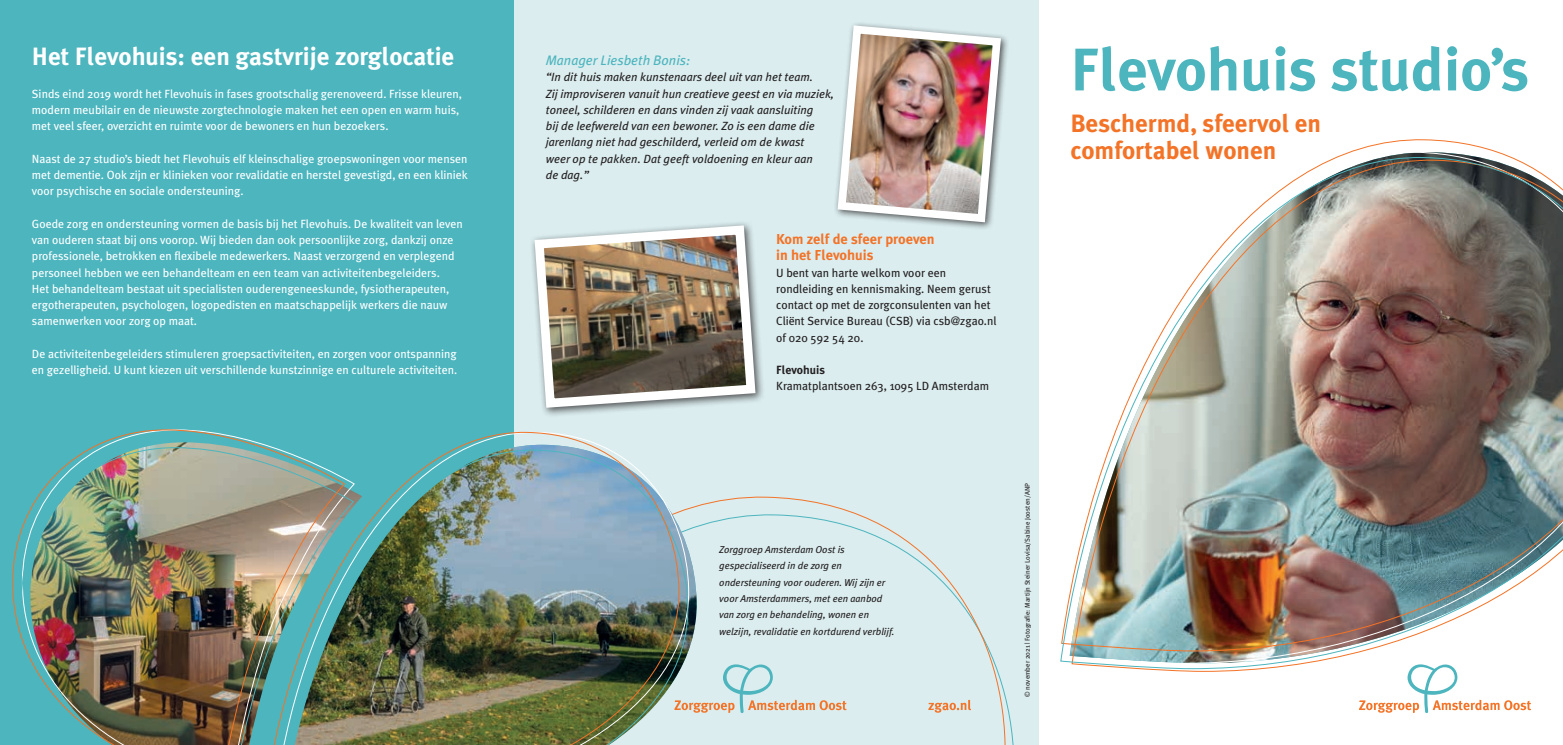
<style>
.page{position:relative;width:1563px;height:745px;background:#fff}
.page>*{position:absolute;margin:0;border:0;box-sizing:border-box;transform-origin:0 0}
.t1{font:700 60px "Meta Plus";color:#4cb5be}
.t2{font:700 25px/27.5px "Meta Plus";color:#f37327}
.t3{font:700 25px "Meta Plus";color:#fff}
.t4{font:700 14.38px/16.2px "Meta Plus";color:#f37327}
.t5{font:italic 13.75px "Meta Plus";color:#4cb5be}
.t6{font:11.88px/16.2px "Meta Plus";color:#fff}
.t7{font:italic 11.88px/16.2px "Meta Plus";color:#231f20}
.t8{font:11.88px/16.2px "Meta Plus";color:#231f20}
.t9{font:700 11.88px "Meta Plus";color:#231f20}
.t10{font:italic 10px/16.2px "Meta Plus";color:#231f20}
.t11{font:6.88px "Meta Plus";color:#231f20}
</style>
<div class="page">
<div style="left:514px;top:0;width:524px;height:744px;background:#dbedef"></div>
<div style="left:0;top:0;width:514px;height:744px;background:#4cb5be"></div>
<svg style="left:1359px;top:669px;width:172px;height:43px"></svg>
<img style="left:1060px;top:154px;width:503px;height:515px">
<svg style="left:699px;top:496px;width:310px;height:248px"></svg>
<svg style="left:681px;top:507px;width:9px;height:204px"></svg>
<img style="left:12px;top:429px;width:253px;height:315px">
<img style="left:265px;top:431px;width:416px;height:313px">
<div style="left:529px;top:220px;width:236px;height:197px;background:#231f20;opacity:.75"></div>
<img style="left:530px;top:220px;width:230px;height:192px">
<div style="left:833px;top:21px;width:176px;height:209px;background:#231f20;opacity:.75"></div>
<img style="left:833px;top:21px;width:172px;height:205px">
<h2 class="t3" style="left:32px;top:42px;width:424px">Het Flevohuis: een gastvrije zorglocatie</h2>
<p class="t6" style="left:32px;top:85px;width:432px">Sinds eind 2019 wordt het Flevohuis in fases grootschalig gerenoveerd. Frisse kleuren, modern meubilair en de nieuwste zorgtechnologie maken het een open en warm huis, met veel sfeer, overzicht en ruimte voor de bewoners en hun bezoekers.</p>
<p class="t6" style="left:32px;top:150px;width:437px;text-align:justify">Naast de 27 studio’s biedt het Flevohuis elf kleinschalige groepswoningen voor mensen met dementie. Ook zijn er klinieken voor revalidatie en herstel gevestigd, en een kliniek voor psychische en sociale ondersteuning.</p>
<p class="t6" style="left:32px;top:215px;width:432px">Goede zorg en ondersteuning vormen de basis bij het Flevohuis. De kwaliteit van leven van ouderen staat bij ons voorop. Wij bieden dan ook persoonlijke zorg, dankzij onze professionele, betrokken en flexibele medewerkers. Naast verzorgend en verplegend personeel hebben we een behandelteam en een team van activiteitenbegeleiders.<br>Het behandelteam bestaat uit specialisten ouderengeneeskunde, fysiotherapeuten, ergotherapeuten, psychologen, logopedisten en maatschappelijk werkers die nauw samenwerken voor zorg op maat.</p>
<p class="t6" style="left:32px;top:345px;width:427px">De activiteitenbegeleiders stimuleren groepsactiviteiten, en zorgen voor ontspanning en gezelligheid. U kunt kiezen uit verschillende kunstzinnige en culturele activiteiten.</p>
<p class="t5" style="left:546px;top:52px;width:146px">Manager Liesbeth Bonis:</p>
<p class="t7" style="left:546px;top:69px;width:290px">“In dit huis maken kunstenaars deel uit van het team.<br>Zij improviseren vanuit hun creatieve geest en via muziek, toneel, schilderen en dans vinden zij vaak aansluiting<br>bij de leefwereld van een bewoner. Zo is een dame die jarenlang niet had geschilderd, verleid om de kwast<br>weer op te pakken. Dat geeft voldoening en kleur aan<br>de dag.”</p>
<p class="t4" style="left:776px;top:231px;width:160px">Kom zelf de sfeer proeven in het Flevohuis</p>
<p class="t8" style="left:776px;top:264px;width:222px">U bent van harte welkom voor een rondleiding en kennismaking. Neem gerust contact op met de zorgconsulenten van het Cliënt Service Bureau (CSB) via csb@zgao.nl of 020 592 54 20.</p>
<p class="t9" style="left:776px;top:363px;width:50px">Flevohuis</p>
<p class="t8" style="left:776px;top:378px;width:214px">Kramatplantsoen 263, 1095 LD Amsterdam</p>
<p class="t10" style="left:719px;top:541px;width:177px">Zorggroep Amsterdam Oost is gespecialiseerd in de zorg en ondersteuning voor ouderen. Wij zijn er voor Amsterdammers, met een aanbod van zorg en behandeling, wonen en welzijn, revalidatie en kortdurend verblijf.</p>
<p class="t11" style="left:1023px;top:696px;width:215px;rotate:-90deg">© november 2021 | Fotografie: Martijn Steiner Lovisa/Sabine Joosten/ANP</p>
<h1 class="t1" style="left:1070px;top:35px;width:460px">Flevohuis studio’s</h1>
<h2 class="t2" style="left:1070px;top:109px;width:252px">Beschermd, sfeervol en comfortabel wonen</h2>
</div>
